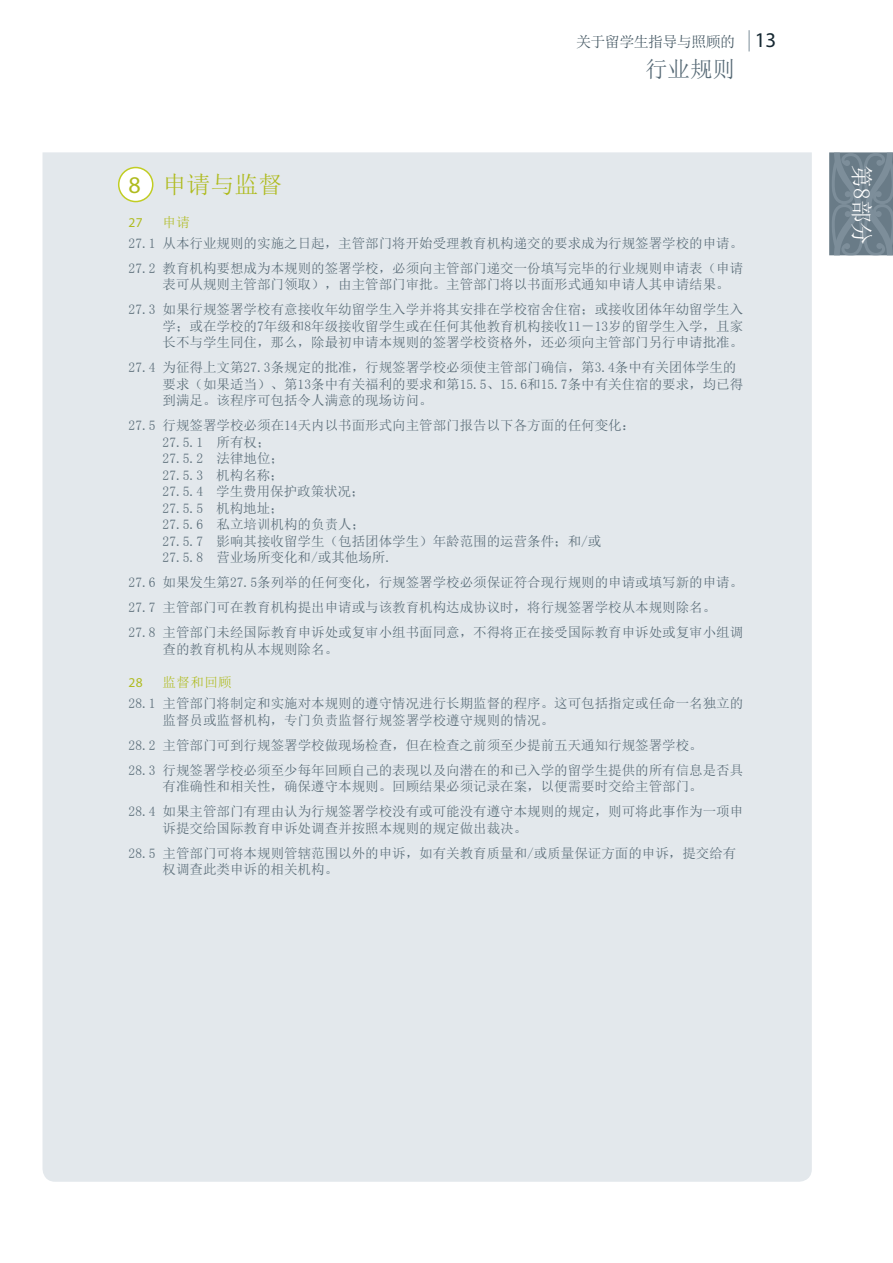
<style>
.page{position:relative;width:893px;height:1263px;background:#fff}
.page>*{position:absolute;margin:0;border:0;box-sizing:border-box;transform-origin:0 0}
.t1{font:24px "Sim Sun";color:#afbb1f}
.t2{font:22.8px "Sim Sun";color:#fff}
.t3{font:22.5px "Sim Sun";color:#566975}
.t4{font:21px "Myriad Pro";color:#152731}
.t5{font:15px "Sim Sun";letter-spacing:-.04em;color:#425561}
.t6{font:13.5px/16.5px "Sim Sun";color:#566975}
.t7{font:13.5px "Sim Sun";letter-spacing:.03em;color:#afbb1f}
.t8{font:13.5px "Myriad Pro";color:#afbb1f}
.s1{font-family:"Myriad Pro"}
</style>
<div class="page">
<svg style="left:749px;top:30px;width:1px;height:21px"></svg>
<div style="left:43px;top:152px;width:769px;height:1030px;background:#e3e8ec"></div>
<div style="left:119px;top:168px;width:34px;height:34px;background:#fff;border-radius:50%"></div>
<div style="left:118px;top:167px;width:35px;height:35px;border:2px solid #c1cd23;border-radius:50%"></div>
<svg style="left:829px;top:152px;width:64px;height:103px;background:#728490"></svg>
<p class="t5" style="left:576px;top:34px;width:160px">关于留学生指导与照顾的</p>
<h3 class="t3" style="left:645px;top:57px;width:91px">行业规则</h3>
<h3 class="t4" style="left:755px;top:27px;width:23px">13</h3>
<h1 class="t1" style="left:129px;top:173px;width:156px"><span class="s1">8</span> 申请与监督</h1>
<p class="t8" style="left:129px;top:214px;width:16px">27</p>
<p class="t7" style="left:163px;top:215px;width:29px">申请</p>
<p class="t6" style="left:129px;top:230px;width:616px;line-height:25px">27.1 从本行业规则的实施之日起，主管部门将开始受理教育机构递交的要求成为行规签署学校的申请。<br>27.2 教育机构要想成为本规则的签署学校，必须向主管部门递交一份填写完毕的行业规则申请表（申请</p>
<p class="t6" style="left:129px;top:272px;width:616px;line-height:25px;text-indent:34px">表可从规则主管部门领取），由主管部门审批。主管部门将以书面形式通知申请人其申请结果。<br>27.3 如果行规签署学校有意接收年幼留学生入学并将其安排在学校宿舍住宿；或接收团体年幼留学生入</p>
<p class="t6" style="left:163px;top:318px;width:582px">学；或在学校的7年级和8年级接收留学生或在任何其他教育机构接收11－13岁的留学生入学，且家长不与学生同住，那么，除最初申请本规则的签署学校资格外，还必须向主管部门另行申请批准。</p>
<p class="t6" style="left:163px;top:359px;width:582px;text-indent:-34px">27.4 为征得上文第27.3条规定的批准，行规签署学校必须使主管部门确信，第3.4条中有关团体学生的要求（如果适当）、第13条中有关福利的要求和第15.5、15.6和15.7条中有关住宿的要求，均已得到满足。该程序可包括令人满意的现场访问。</p>
<p class="t6" style="left:163px;top:417px;width:474px;text-indent:-34px">27.5 行规签署学校必须在14天内以书面形式向主管部门报告以下各方面的任何变化：<br>27.5.1 所有权；<br>27.5.2 法律地位；<br>27.5.3 机构名称；<br>27.5.4 学生费用保护政策状况；<br>27.5.5 机构地址；<br>27.5.6 私立培训机构的负责人；<br>27.5.7 影响其接收留学生（包括团体学生）年龄范围的运营条件；和/或<br>27.5.8 营业场所变化和/或其他场所.</p>
<p class="t6" style="left:129px;top:570px;width:616px;line-height:25px">27.6 如果发生第27.5条列举的任何变化，行规签署学校必须保证符合现行规则的申请或填写新的申请。<br>27.7 主管部门可在教育机构提出申请或与该教育机构达成协议时，将行规签署学校从本规则除名。<br>27.8 主管部门未经国际教育申诉处或复审小组书面同意，不得将正在接受国际教育申诉处或复审小组调</p>
<p class="t6" style="left:163px;top:641px;width:177px">查的教育机构从本规则除名。</p>
<p class="t8" style="left:129px;top:675px;width:16px">28</p>
<p class="t7" style="left:163px;top:676px;width:71px">监督和回顾</p>
<p class="t6" style="left:163px;top:695px;width:582px;text-indent:-34px">28.1 主管部门将制定和实施对本规则的遵守情况进行长期监督的程序。这可包括指定或任命一名独立的监督员或监督机构，专门负责监督行规签署学校遵守规则的情况。</p>
<p class="t6" style="left:129px;top:732px;width:616px;line-height:25px">28.2 主管部门可到行规签署学校做现场检查，但在检查之前须至少提前五天通知行规签署学校。<br>28.3 行规签署学校必须至少每年回顾自己的表现以及向潜在的和已入学的留学生提供的所有信息是否具</p>
<p class="t6" style="left:129px;top:774px;width:616px;line-height:25px;text-align:center">有准确性和相关性，确保遵守本规则。回顾结果必须记录在案，以便需要时交给主管部门。<br>28.4 如果主管部门有理由认为行规签署学校没有或可能没有遵守本规则的规定，则可将此事作为一项申</p>
<p class="t6" style="left:129px;top:815px;width:609px;line-height:25px;text-indent:34px">诉提交给国际教育申诉处调查并按照本规则的规定做出裁决。<br>28.5 主管部门可将本规则管辖范围以外的申诉，如有关教育质量和/或质量保证方面的申诉，提交给有</p>
<p class="t6" style="left:163px;top:861px;width:177px">权调查此类申诉的相关机构。</p>
<h2 class="t2" style="left:873px;top:165px;width:81px;rotate:90deg">第8部分</h2>
</div>
